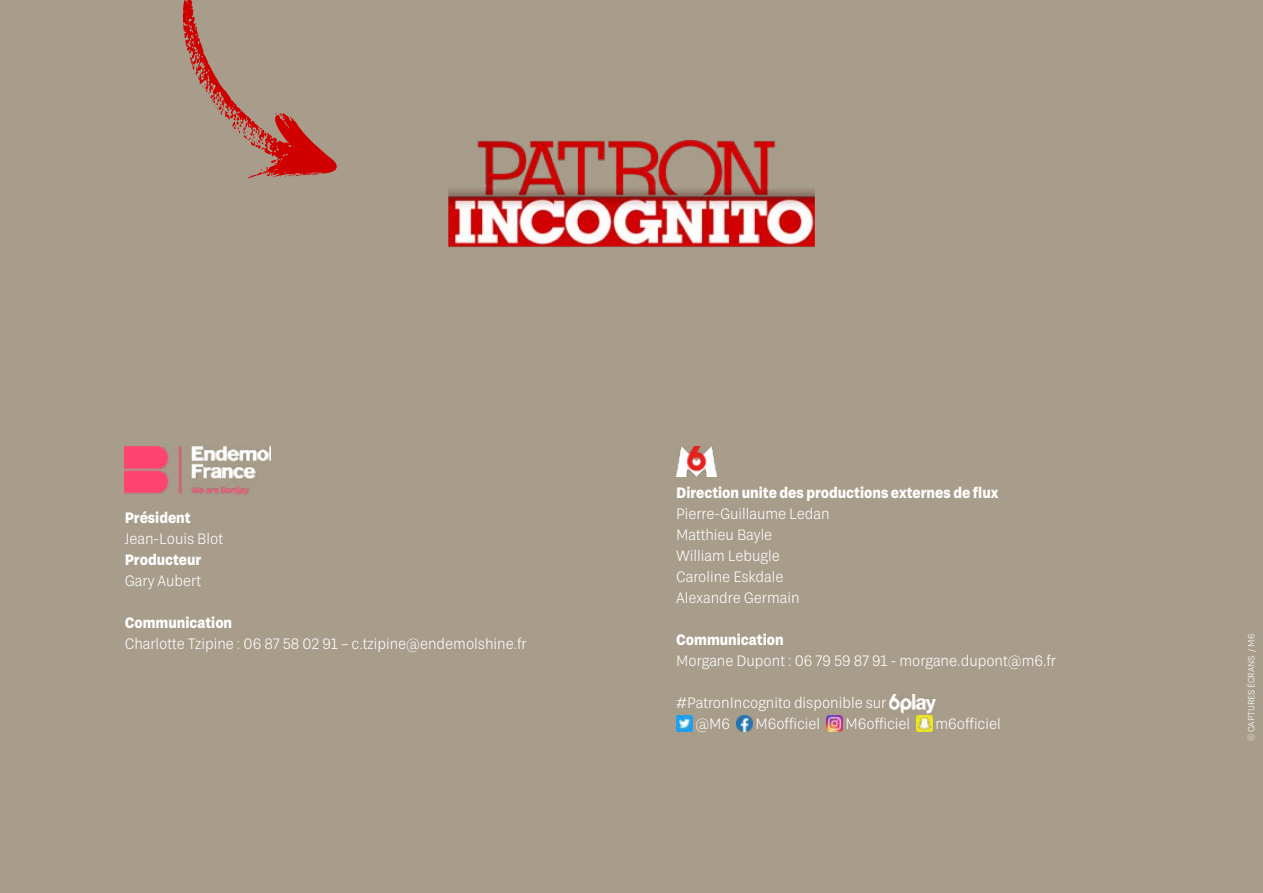
<style>
.page{position:relative;width:1263px;height:893px;background:#a89d8b}
.page>*{position:absolute;margin:0;border:0;box-sizing:border-box;transform-origin:0 0}
.t1{font:300 15px/21px "Grtsk Exa";color:#fff}
.t2{font:700 15px "Grtsk Exa";color:#fff}
.t3{font:300 9px "Grtsk Exa";color:#fff}
</style>
<div class="page">
<img style="left:125px;top:446px;width:145px;height:48px">
<img style="left:676px;top:446px;width:40px;height:31px">
<img style="left:889px;top:695px;width:47px;height:19px">
<img style="left:676px;top:716px;width:16px;height:16px">
<img style="left:736px;top:716px;width:16px;height:16px">
<img style="left:826px;top:716px;width:16px;height:16px">
<img style="left:916px;top:716px;width:16px;height:16px">
<img style="left:448px;top:139px;width:367px;height:108px">
<svg style="left:182px;top:0;width:155px;height:179px"></svg>
<p class="t2" style="left:125px;top:508px;width:67px">Président</p>
<p class="t1" style="left:125px;top:527px;width:100px">Jean-Louis Blot</p>
<p class="t2" style="left:125px;top:550px;width:78px">Producteur</p>
<p class="t1" style="left:125px;top:569px;width:78px">Gary Aubert</p>
<p class="t2" style="left:125px;top:613px;width:109px">Communication</p>
<p class="t1" style="left:125px;top:632px;width:403px">Charlotte Tzipine : 06 87 58 02 91 – c.tzipine@endemolshine.fr</p>
<p class="t2" style="left:676px;top:483px;width:324px">Direction unite des productions externes de flux</p>
<p class="t1" style="left:676px;top:502px;width:155px">Pierre-Guillaume Ledan<br>Matthieu Bayle<br>William Lebugle<br>Caroline Eskdale<br>Alexandre Germain</p>
<p class="t2" style="left:676px;top:630px;width:109px">Communication</p>
<p class="t1" style="left:676px;top:649px;width:381px">Morgane Dupont : 06 79 59 87 91 - morgane.dupont@m6.fr</p>
<p class="t1" style="left:695px;top:691px;width:193px;text-indent:-19px">#PatronIncognito disponible sur @M6</p>
<p class="t1" style="left:755px;top:712px;width:66px">M6officiel</p>
<p class="t1" style="left:845px;top:712px;width:66px">M6officiel</p>
<p class="t1" style="left:935px;top:712px;width:67px">m6officiel</p>
<p class="t3" style="left:1246px;top:741px;width:109px;rotate:-90deg">© CAPTURES ÉCRANS / M6</p>
</div>
